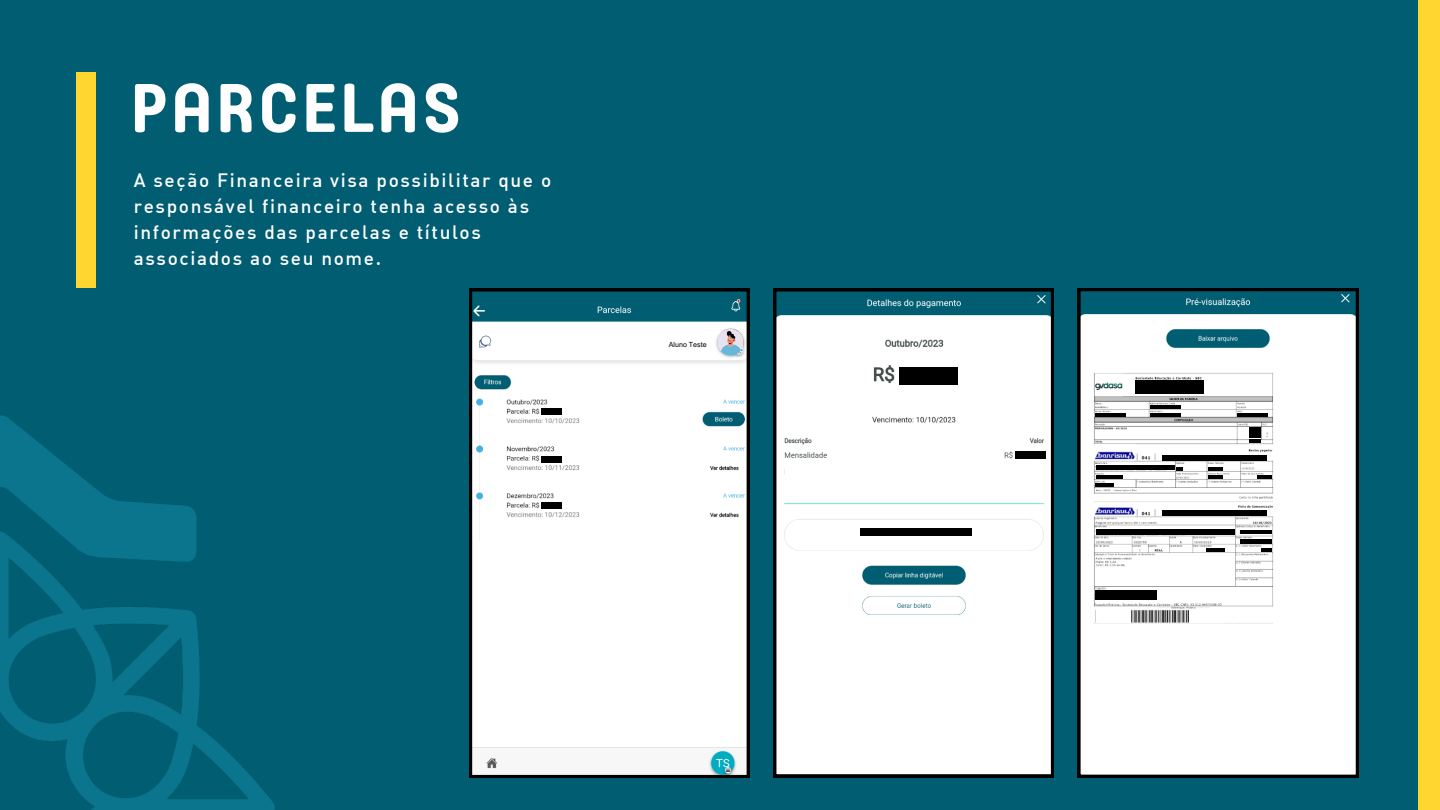
<style>
.page{position:relative;width:1440px;height:810px;background:#005d72}
.page>*{position:absolute;margin:0;border:0;box-sizing:border-box;transform-origin:0 0}
.t1{font:700 68px "Core Mellow";letter-spacing:.035em;color:#fff}
.t2{font:500 19px/26.2px "DIN Alternate";letter-spacing:.085em;color:#fff}
.t3{font:7.1px "Arial MT Pro";color:#000}
</style>
<div class="page">
<div style="left:1418px;top:0;width:22px;height:810px;background:#ffd52f"></div>
<div style="left:76px;top:73px;width:19px;height:215px;background:#ffd52f"></div>
<svg style="left:773px;top:289px;width:281px;height:488px;background:#e4eaeb"></svg>
<div style="left:967px;top:526px;width:35px;height:10px;background:#fff"></div>
<div style="left:826px;top:526px;width:34px;height:10px;background:#fff"></div>
<svg style="left:469px;top:289px;width:281px;height:489px;background:#e2e8ea"></svg>
<svg style="left:717px;top:329px;width:27px;height:27px"></svg>
<div style="left:625px;top:335px;width:86px;height:13px;background:#fff"></div>
<svg style="left:1078px;top:288px;width:281px;height:490px;background:#dfe4e6"></svg>
<div style="left:1189px;top:609px;width:35px;height:14px;background:#fff"></div>
<div style="left:1096px;top:609px;width:35px;height:14px;background:#fff"></div>
<div style="left:1163px;top:510px;width:104px;height:5px;background:#000"></div>
<div style="left:1163px;top:455px;width:104px;height:6px;background:#000"></div>
<div style="left:1135px;top:380px;width:69px;height:14px;background:#000"></div>
<div style="left:1095px;top:590px;width:62px;height:9px;background:#000"></div>
<div style="left:1096px;top:529px;width:138px;height:6px;background:#000"></div>
<img style="left:0;top:416px;width:274px;height:394px">
<div style="left:899px;top:367px;width:58px;height:17px;background:#000"></div>
<div style="left:1015px;top:452px;width:30px;height:7px;background:#000"></div>
<div style="left:785px;top:466px;width:260px;height:10px;background:#fff"></div>
<div style="left:860px;top:528px;width:112px;height:7px;background:#000"></div>
<div style="left:541px;top:503px;width:21px;height:6px;background:#000"></div>
<div style="left:541px;top:456px;width:21px;height:6px;background:#000"></div>
<div style="left:541px;top:408px;width:21px;height:7px;background:#000"></div>
<hr style="left:1096px;top:413px;width:30px;height:4px;background:#000">
<hr style="left:1150px;top:413px;width:30px;height:4px;background:#000">
<hr style="left:1237px;top:413px;width:30px;height:4px;background:#000">
<hr style="left:1150px;top:405px;width:30px;height:4px;background:#000">
<div style="left:1095px;top:432px;width:44px;height:6px;background:#fff"></div>
<svg style="left:1250px;top:440px;width:11px;height:3px"></svg>
<div style="left:1250px;top:427px;width:11px;height:11px;background:#000"></div>
<hr style="left:1096px;top:475px;width:27px;height:4px;background:#000">
<hr style="left:1096px;top:466px;width:79px;height:4px;background:#000">
<svg style="left:1176px;top:467px;width:7px;height:3px"></svg>
<hr style="left:1208px;top:467px;width:15px;height:3px;background:#000">
<hr style="left:1208px;top:475px;width:15px;height:4px;background:#000">
<hr style="left:1257px;top:475px;width:15px;height:4px;background:#000">
<hr style="left:1096px;top:483px;width:18px;height:4px;background:#000">
<hr style="left:1207px;top:548px;width:18px;height:4px;background:#000">
<hr style="left:1240px;top:530px;width:32px;height:4px;background:#000">
<hr style="left:1240px;top:539px;width:32px;height:4px;background:#000">
<hr style="left:1261px;top:548px;width:11px;height:4px;background:#000">
<p class="t1" style="left:130px;top:80px;width:332px">PARCELAS</p>
<p class="t2" style="left:134px;top:169px;width:419px">A seção Financeira visa possibilitar que o responsável financeiro tenha acesso às informações das parcelas e títulos associados ao seu nome.</p>
<p class="t3" style="left:669px;top:342px;width:39px">Aluno Teste</p>
</div>
